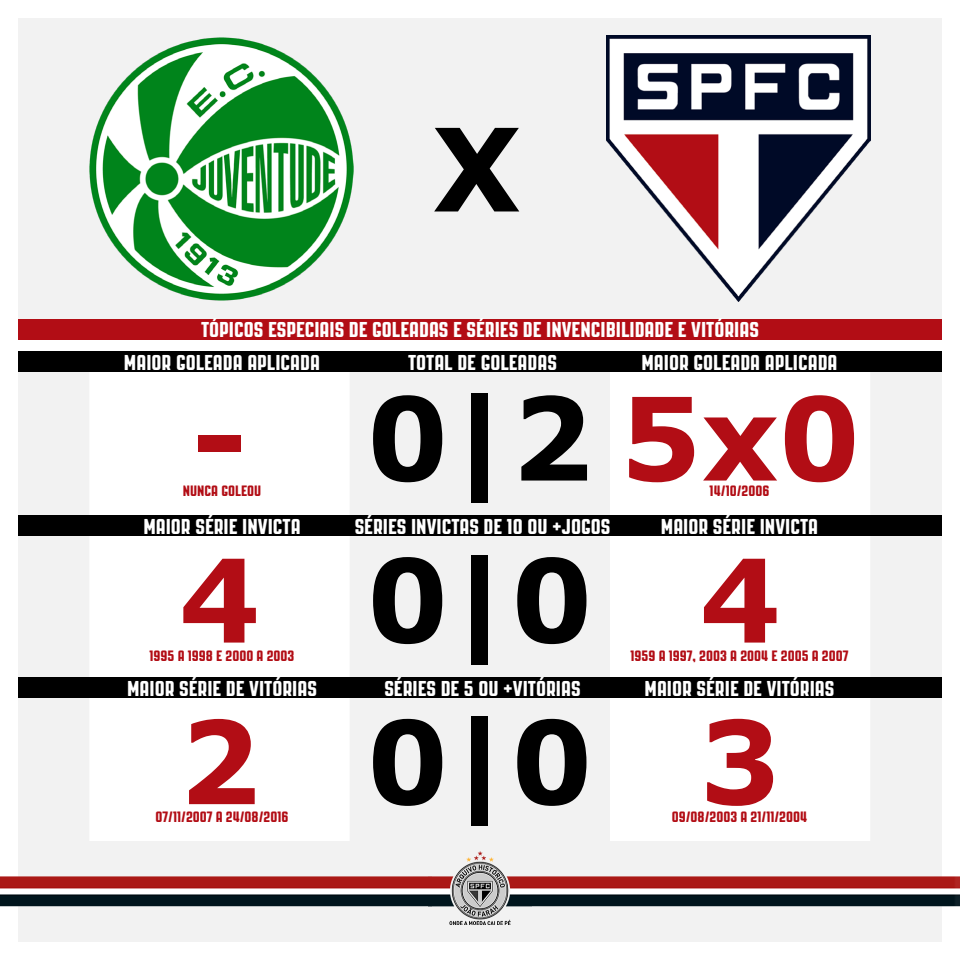
<style>
.page{position:relative;width:960px;height:960px;background:#fff}
.page>*{position:absolute;margin:0;border:0;box-sizing:border-box;transform-origin:0 0}
.t1{font:700 115px/161.8px "Verdana";color:#000}
.t2{font:21.5px "PAG Revolucion";color:#fff}
.t3{font:15px "PAG Revolucion";color:#b20d15}
.s1{color:#b20d15}
</style>
<div class="page">
<div style="left:18px;top:18px;width:924px;height:322px;background:#f2f2f2"></div>
<div style="left:18px;top:372px;width:924px;height:570px;background:#f2f2f2"></div>
<img style="left:0;top:852px;width:960px;height:72px">
<div style="left:90px;top:372px;width:259px;height:469px;background:#fff"></div>
<div style="left:610px;top:372px;width:260px;height:469px;background:#fff"></div>
<div style="left:18px;top:351px;width:924px;height:21px;background:#000"></div>
<div style="left:18px;top:320px;width:924px;height:20px;background:#b20d15"></div>
<div style="left:18px;top:515px;width:924px;height:21px;background:#000"></div>
<div style="left:18px;top:677px;width:924px;height:21px;background:#000"></div>
<img style="left:607px;top:36px;width:264px;height:266px">
<img style="left:89px;top:37px;width:264px;height:263px">
<h1 class="t1" style="left:433px;top:86px;width:89px">X</h1>
<p class="t2" style="left:201px;top:318px;width:559px">TÓPICOS ESPECIAIS DE GOLEADAS E SÉRIES DE INVENCIBILIDADE E VITÓRIAS</p>
<p class="t2" style="left:124px;top:351px;width:198px">MAIOR GOLEADA APLICADA</p>
<p class="t2" style="left:408px;top:351px;width:150px">TOTAL DE GOLEADAS</p>
<p class="t2" style="left:641px;top:351px;width:198px">MAIOR GOLEADA APLICADA</p>
<h1 class="t1" style="left:179px;top:355px;width:683px"><span class="s1">-</span> 0|2 <span class="s1">5x0<br>4</span> 0|0 <span class="s1">4<br>2</span> 0|0 <span class="s1">3</span></h1>
<p class="t3" style="left:183px;top:483px;width:80px">NUNCA GOLEOU</p>
<p class="t3" style="left:710px;top:483px;width:61px">14/10/2006</p>
<p class="t2" style="left:143px;top:515px;width:159px">MAIOR SÉRIE INVICTA</p>
<p class="t2" style="left:355px;top:515px;width:257px">SÉRIES INVICTAS DE 10 OU +JOGOS</p>
<p class="t2" style="left:661px;top:515px;width:159px">MAIOR SÉRIE INVICTA</p>
<p class="t3" style="left:150px;top:647px;width:146px">1995 A 1998 E 2000 A 2003</p>
<p class="t3" style="left:631px;top:647px;width:219px">1959 A 1997, 2003 A 2004 E 2005 A 2007</p>
<p class="t2" style="left:127px;top:677px;width:191px">MAIOR SÉRIE DE VITÓRIAS</p>
<p class="t2" style="left:384px;top:677px;width:198px">SÉRIES DE 5 OU +VITÓRIAS</p>
<p class="t2" style="left:645px;top:677px;width:191px">MAIOR SÉRIE DE VITÓRIAS</p>
<p class="t3" style="left:156px;top:809px;width:134px">07/11/2007 A 24/08/2016</p>
<p class="t3" style="left:672px;top:809px;width:137px">09/08/2003 A 21/11/2004</p>
</div>
